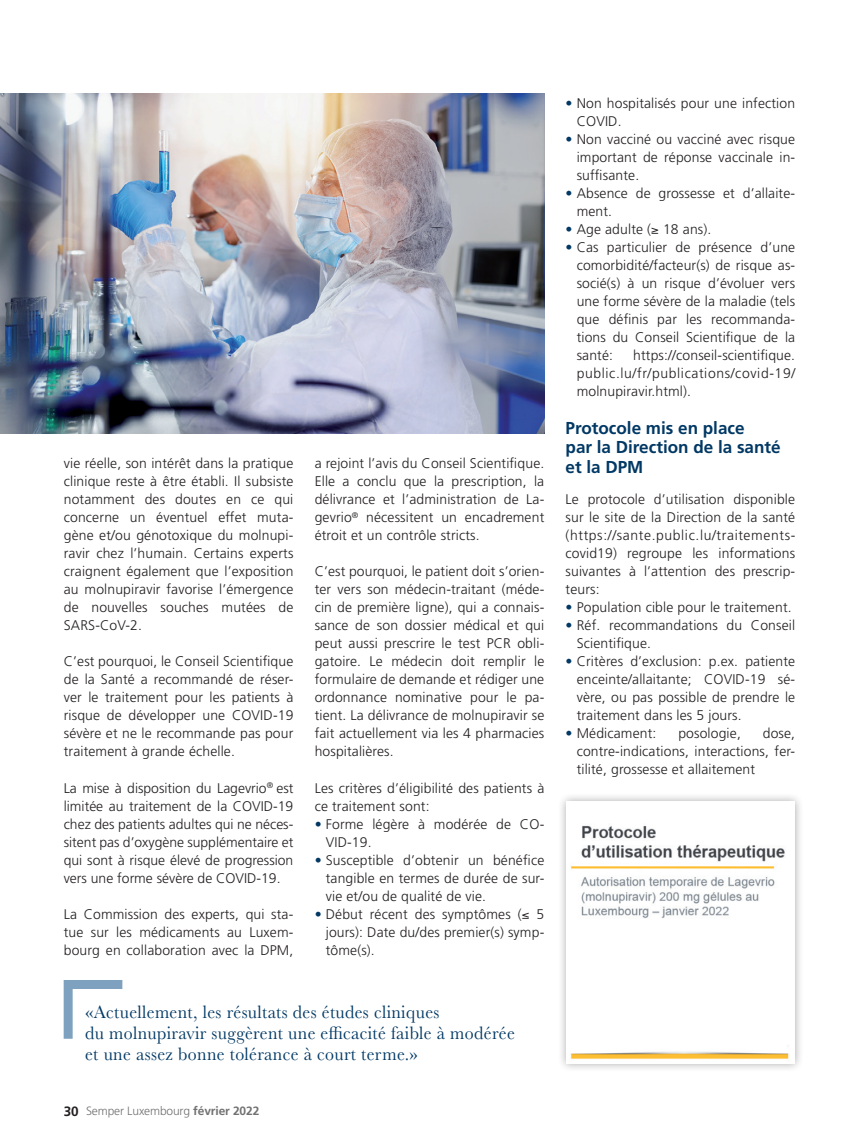
<style>
.page{position:relative;width:859px;height:1136px;background:#fff}
.page>*{position:absolute;margin:0;border:0;box-sizing:border-box;transform-origin:0 0}
.t1{font:18.75px "Baskerville";letter-spacing:.02em;color:#013864;scale:.95 1}
.t2{font:700 17.25px/19.5px "Frutiger";color:#013864}
.t3{font:300 13.95px/18px "Frutiger";letter-spacing:.01em;color:#231f20;text-align:justify}
.t4{font:300 12px "Frutiger";letter-spacing:-.01em;color:#727172}
.s1{color:#013864}
.s2{font-weight:700;font-size:13.5px;color:#231f20}
.s3{font-weight:700}
</style>
<div class="page">
<div style="left:557px;top:792px;width:247px;height:280px;background:#231f20;opacity:.4"></div>
<div style="left:566px;top:801px;width:229px;height:262px;background:#fff"></div>
<img style="left:570px;top:825px;width:219px;height:234px">
<svg style="left:63px;top:980px;width:60px;height:59px"></svg>
<img style="left:0;top:94px;width:544px;height:340px">
<p class="t3" style="left:64px;top:454px;width:231px">vie réelle, son intérêt dans la pratique clinique reste à être établi. Il subsiste notamment des doutes en ce qui concerne un éventuel effet muta&shy;gène et/ou génotoxique du molnupi&shy;ravir chez l’humain. Certains experts craignent également que l’exposition au molnupiravir favorise l’émergence de nouvelles souches mutées de SARS-CoV-2.</p>
<p class="t3" style="left:64px;top:652px;width:231px">C’est pourquoi, le Conseil Scientifique de la Santé a recommandé de réser&shy;ver le traitement pour les patients à risque de développer une COVID-19 sévère et ne le recommande pas pour traitement à grande échelle.</p>
<p class="t3" style="left:64px;top:778px;width:231px">La mise à disposition du Lagevrio<sup>®</sup> est limitée au traitement de la COVID-19 chez des patients adultes qui ne néces&shy;sitent pas d’oxygène supplémentaire et qui sont à risque élevé de progression vers une forme sévère de COVID-19.</p>
<p class="t3" style="left:64px;top:904px;width:231px">La Commission des experts, qui sta&shy;tue sur les médicaments au Luxem&shy;bourg en collaboration avec la DPM,</p>
<p class="t3" style="left:315px;top:454px;width:231px">a rejoint l’avis du Conseil Scientifique.<br>Elle a conclu que la prescription, la délivrance et l’administration de La&shy;gevrio<sup>®</sup> nécessitent un encadrement étroit et un contrôle stricts.</p>
<p class="t3" style="left:315px;top:562px;width:231px">C’est pourquoi, le patient doit s’orien&shy;ter vers son médecin-traitant (méde&shy;cin de première ligne), qui a connais&shy;sance de son dossier médical et qui peut aussi prescrire le test PCR obli&shy;gatoire. Le médecin doit remplir le formulaire de demande et rédiger une ordonnance nominative pour le pa&shy;tient. La délivrance de molnupiravir se fait actuellement via les 4 pharmacies hospitalières.</p>
<p class="t3" style="left:315px;top:778px;width:231px">Les critères d’éligibilité des patients à ce traitement sont:</p>
<p class="t3" style="left:326px;top:814px;width:220px;text-indent:-11px"><span class="s1">•</span> Forme légère à modérée de CO-<br>VID-19.</p>
<p class="t3" style="left:326px;top:850px;width:220px;text-indent:-11px"><span class="s1">•</span> Susceptible d’obtenir un bénéfice tangible en termes de durée de sur&shy;vie et/ou de qualité de vie.</p>
<p class="t3" style="left:326px;top:904px;width:220px;text-indent:-11px"><span class="s1">•</span> Début récent des symptômes (≤ 5 jours): Date du/des premier(s) symp&shy;tôme(s).</p>
<p class="t1" style="left:85px;top:999px;width:374px">«Actuellement, les résultats des études cliniques</p>
<p class="t1" style="left:85px;top:1020px;width:454px">du molnupiravir suggèrent une efficacité faible à modérée</p>
<p class="t1" style="left:85px;top:1041px;width:352px">et une assez bonne tolérance à court terme.»</p>
<p class="t4" style="left:64px;top:1104px;width:197px"><span class="s2">30</span> Semper Luxembourg <span class="s3">février 2022</span></p>
<p class="t3" style="left:577px;top:94px;width:220px;text-indent:-11px"><span class="s1">•</span> Non hospitalisés pour une infection<br>COVID.</p>
<p class="t3" style="left:577px;top:130px;width:220px;text-indent:-11px"><span class="s1">•</span> Non vacciné ou vacciné avec risque important de réponse vaccinale in&shy;suffisante.</p>
<p class="t3" style="left:577px;top:184px;width:220px;text-indent:-11px"><span class="s1">•</span> Absence de grossesse et d’allaite&shy;ment.</p>
<p class="t3" style="left:566px;top:220px;width:147px"><span class="s1">•</span> Age adulte (≥ 18 ans).</p>
<p class="t3" style="left:577px;top:238px;width:220px;text-indent:-11px"><span class="s1">•</span> Cas particulier de présence d’une comorbidité/facteur(s) de risque as&shy;socié(s) à un risque d’évoluer vers une forme sévère de la maladie (tels que définis par les recommanda&shy;tions du Conseil Scientifique de la santé:</p>
<p class="t3" style="left:577px;top:346px;width:220px;text-indent:57px">https://conseil-scientifique. public.lu/fr/publications/covid-19/ molnupiravir.html).</p>
<p class="t2" style="left:566px;top:418px;width:181px">Protocole mis en place</p>
<p class="t2" style="left:566px;top:437px;width:217px">par la Direction de la santé et la DPM</p>
<p class="t3" style="left:566px;top:490px;width:231px">Le protocole d’utilisation disponible sur le site de la Direction de la santé (https://sante.public.lu/traitements&shy;covid19) regroupe les informations suivantes à l’attention des prescrip&shy;teurs:</p>
<p class="t3" style="left:566px;top:598px;width:228px"><span class="s1">•</span> Population cible pour le traitement.</p>
<p class="t3" style="left:577px;top:616px;width:220px;text-indent:-11px"><span class="s1">•</span> Réf. recommandations du Conseil<br>Scientifique.</p>
<p class="t3" style="left:577px;top:652px;width:220px;text-indent:-11px"><span class="s1">•</span> Critères d’exclusion: p.ex. patiente enceinte/allaitante; COVID-19 sé&shy;vère, ou pas possible de prendre le traitement dans les 5 jours.</p>
<p class="t3" style="left:566px;top:724px;width:92px"><span class="s1">•</span> Médicament:</p>
<p class="t3" style="left:678px;top:724px;width:64px">posologie,</p>
<p class="t3" style="left:577px;top:724px;width:220px;text-indent:186px">dose, contre-indications, interactions, fer&shy;tilité, grossesse et allaitement</p>
</div>
